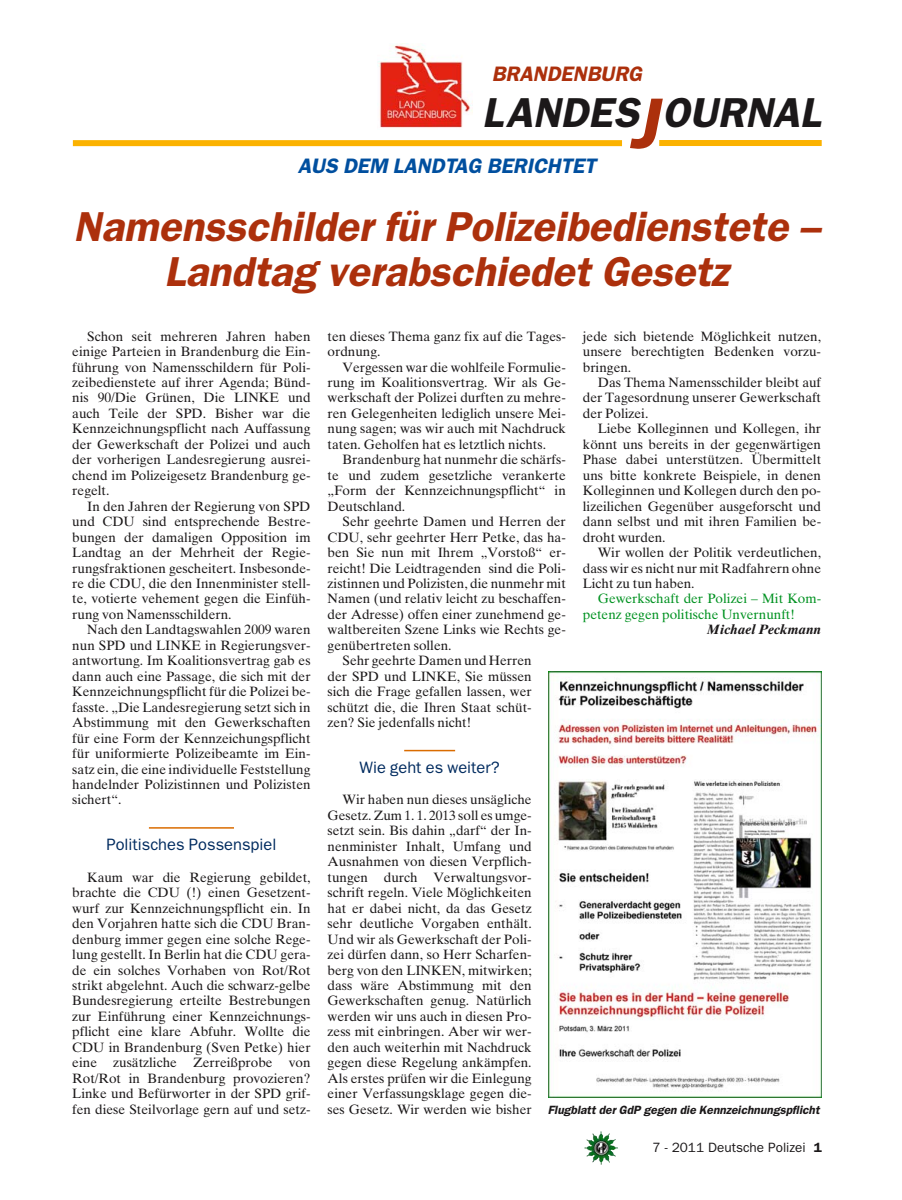
<style>
.page{position:relative;width:902px;height:1200px;background:#fff}
.page>*{position:absolute;margin:0;border:0;box-sizing:border-box;transform-origin:0 0}
.t1{font:italic 600 42px/45px "Franklin Gothic";color:#ac300c;text-align:center}
.t2{font:italic 600 42px "Franklin Gothic";color:#1b1819}
.t3{font:italic 600 21px "Franklin Gothic";color:#004f9f}
.t4{font:italic 600 21px "Franklin Gothic";color:#ac300c}
.t5{font:16.5px "Franklin Gothic";color:#002b5f}
.t6{font:13.5px/15.5px "Times Ten";color:#1b1819;text-align:justify}
.t7{font:13.5px/15.5px "Times Ten";color:#009221}
.t8{font:13.5px "Franklin Gothic";color:#1b1819}
.t9{font:italic 700 13.5px "Times Ten";color:#1b1819}
.t10{font:italic 600 12px "Franklin Gothic";color:#1b1819}
.s1{font-size:72px;color:#ac300c}
.s2{font-family:"Times Ten";font-weight:400;font-style:normal;font-size:13.5px}
.s3{font-weight:600}
</style>
<div class="page">
<img style="left:586px;top:1132px;width:32px;height:32px">
<hr style="left:149px;top:826px;width:85px;height:2px;background:#da6c00">
<div style="left:73px;top:140px;width:549px;height:6px;background:#fbb200"></div>
<div style="left:659px;top:140px;width:162px;height:6px;background:#fbb200"></div>
<img style="left:377px;top:43px;width:95px;height:85px">
<hr style="left:404px;top:749px;width:51px;height:2px;background:#da6c00">
<img style="left:548px;top:671px;width:273px;height:426px">
<h2 class="t4" style="left:491px;top:67px;width:155px">BRANDENBURG</h2>
<h1 class="t2" style="left:482px;top:98px;width:340px">LANDES<span class="s1">J</span>OURNAL</h1>
<h2 class="t3" style="left:298px;top:158px;width:303px">AUS DEM LANDTAG BERICHTET</h2>
<h1 class="t1" style="left:74px;top:208px;width:754px">Namensschilder für Polizeibedienstete –<br>Landtag verabschiedet Gesetz</h1>
<p class="t6" style="left:72px;top:329px;width:240px;text-indent:15px">Schon seit mehreren Jahren haben einige Parteien in Brandenburg die Ein&shy;führung von Namensschildern für Poli&shy;zeibedienstete auf ihrer Agenda; Bünd&shy;nis 90/Die Grünen, Die LINKE und auch Teile der SPD. Bisher war die Kenn zeichnungspflicht nach Auffassung der Gewerkschaft der Polizei und auch der vorherigen Landesregierung ausrei&shy;chend im Polizeigesetz Brandenburg ge&shy;regelt.</p>
<p class="t6" style="left:72px;top:499px;width:240px;text-indent:15px">In den Jahren der Regierung von SPD und CDU sind entsprechende Bestre&shy;bungen der damaligen Opposition im Landtag an der Mehrheit der Regie&shy;rungsfraktionen gescheitert. Insbesonde&shy;re die CDU, die den Innenminister stell&shy;te, votierte vehement gegen die Einfüh&shy;rung von Namensschildern.</p>
<p class="t6" style="left:72px;top:623px;width:240px;text-indent:15px">Nach den Landtagswahlen 2009 waren nun SPD und LINKE in Regierungsver&shy;antwortung. Im Koalitionsvertrag gab es dann auch eine Passage, die sich mit der Kennzeichnungspflicht für die Polizei be&shy;fasste. „Die Landesregierung setzt sich in Abstimmung mit den Gewerkschaften für eine Form der Kennzeichungspflicht für uniformierte Polizeibeamte im Ein&shy;satz ein, die eine individuelle Feststellung handelnder Polizistinnen und Polizisten sichert“.</p>
<p class="t5" style="left:106px;top:838px;width:171px">Politisches Possenspiel</p>
<p class="t6" style="left:72px;top:870px;width:240px;text-indent:15px">Kaum war die Regierung gebildet, brachte die CDU (!) einen Gesetzent&shy;wurf zur Kennzeichnungspflicht ein. In den Vorjahren hatte sich die CDU Bran&shy;denburg immer gegen eine solche Rege&shy;lung gestellt. In Berlin hat die CDU gera&shy;de ein solches Vorhaben von Rot/Rot strikt abgelehnt. Auch die schwarz-gelbe Bundesregierung erteilte Bestrebungen zur Einführung einer Kennzeichnungs&shy;pflicht eine klare Abfuhr. Wollte die CDU in Brandenburg (Sven Petke) hier eine zusätzliche Zerreißprobe von Rot/Rot in Brandenburg provozieren?<br>Linke und Befürworter in der SPD grif&shy;fen diese Steilvorlage gern auf und setz-</p>
<p class="t6" style="left:327px;top:329px;width:240px">ten dieses Thema ganz fix auf die Tages&shy;ordnung.</p>
<p class="t6" style="left:327px;top:360px;width:240px;text-indent:15px">Vergessen war die wohlfeile Formulie&shy;rung im Koalitionsvertrag. Wir als Ge&shy;werkschaft der Polizei durften zu mehre&shy;ren Gelegenheiten lediglich unsere Mei&shy;nung sagen; was wir auch mit Nachdruck taten. Geholfen hat es letztlich nichts.</p>
<p class="t6" style="left:327px;top:453px;width:240px;text-indent:15px">Brandenburg hat nunmehr die schärfs - te und zudem gesetzliche verankerte „Form der Kennzeichnungspflicht“ in Deutschland.</p>
<p class="t6" style="left:342px;top:515px;width:225px">Sehr geehrte Damen und Herren der</p>
<p class="t6" style="left:327px;top:530px;width:240px">CDU, sehr geehrter Herr Petke, das ha-</p>
<p class="t6" style="left:327px;top:546px;width:240px">ben Sie nun mit Ihrem „Vorstoß“ er-</p>
<p class="t6" style="left:327px;top:561px;width:240px">reicht! Die Leidtragenden sind die Poli-</p>
<p class="t6" style="left:327px;top:577px;width:240px">zistinnen und Polizisten, die nunmehr mit</p>
<p class="t6" style="left:327px;top:592px;width:240px">Namen (und relativ leicht zu beschaffen-</p>
<p class="t6" style="left:327px;top:607px;width:240px">der Adresse) offen einer zunehmend ge-</p>
<p class="t6" style="left:327px;top:623px;width:240px">waltbereiten Szene Links wie Rechts ge-</p>
<p class="t6" style="left:327px;top:638px;width:126px">genübertreten sollen.</p>
<p class="t6" style="left:342px;top:654px;width:191px">Sehr geehrte Damen und Herren</p>
<p class="t6" style="left:327px;top:669px;width:205px">der SPD und LINKE, Sie müssen</p>
<p class="t6" style="left:327px;top:685px;width:205px">sich die Frage gefallen lassen, wer</p>
<p class="t6" style="left:327px;top:700px;width:205px">schützt die, die Ihren Staat schüt-</p>
<p class="t6" style="left:327px;top:716px;width:145px">zen? Sie jedenfalls nicht!</p>
<p class="t5" style="left:359px;top:761px;width:141px">Wie geht es weiter?</p>
<p class="t6" style="left:327px;top:793px;width:205px;text-indent:15px">Wir haben nun dieses unsägliche Gesetz. Zum 1. 1. 2013 soll es umge&shy;setzt sein. Bis dahin „darf“ der In&shy;nenminister Inhalt, Umfang und Ausnahmen von diesen Verpflich&shy;tungen durch Verwaltungsvor&shy;schrift regeln. Viele Möglichkeiten hat er dabei nicht, da das Gesetz sehr deutliche Vorgaben enthält.<br>Und wir als Gewerkschaft der Poli&shy;zei dürfen dann, so Herr Scharfen&shy;berg von den LINKEN, mitwirken; dass wäre Abstimmung mit den Gewerkschaften genug. Natürlich werden wir uns auch in diesen Pro&shy;zess mit einbringen. Aber wir wer&shy;den auch weiterhin mit Nachdruck gegen diese Regelung ankämpfen.<br>Als erstes prüfen wir die Einlegung einer Verfassungsklage gegen die-</p>
<p class="t10" style="left:327px;top:1105px;width:495px"><span class="s2">s e s G e s e t z . W i r w e r d e n w i e b i s h e r</span> Flugblatt der GdP gegen die Kennzeichnungspflicht</p>
<p class="t6" style="left:583px;top:329px;width:240px">jede sich bietende Möglichkeit nutzen, unsere berechtigten Bedenken vorzu&shy;bringen.</p>
<p class="t6" style="left:583px;top:376px;width:240px;text-indent:15px">Das Thema Namensschilder bleibt auf der Tagesordnung unserer Gewerkschaft der Polizei.</p>
<p class="t6" style="left:583px;top:422px;width:240px;text-indent:15px">Liebe Kolleginnen und Kollegen, ihr könnt uns bereits in der gegenwärtigen Phase dabei unterstützen. Übermittelt uns bitte konkrete Beispiele, in denen Kolleginnen und Kollegen durch den po&shy;lizeilichen Gegenüber ausgeforscht und dann selbst und mit ihren Familien be&shy;droht wurden.</p>
<p class="t6" style="left:583px;top:546px;width:240px;text-indent:15px">Wir wollen der Politik verdeutlichen, dass wir es nicht nur mit Radfahrern ohne Licht zu tun haben.</p>
<p class="t7" style="left:583px;top:592px;width:240px;text-indent:15px">Gewerkschaft der Polizei – Mit Kom&shy;petenz gegen politische Unvernunft!</p>
<p class="t9" style="left:706px;top:624px;width:116px">Michael Peckmann</p>
<p class="t8" style="left:652px;top:1142px;width:171px">7 - 2011 Deutsche Polizei <span class="s3">1</span></p>
</div>
